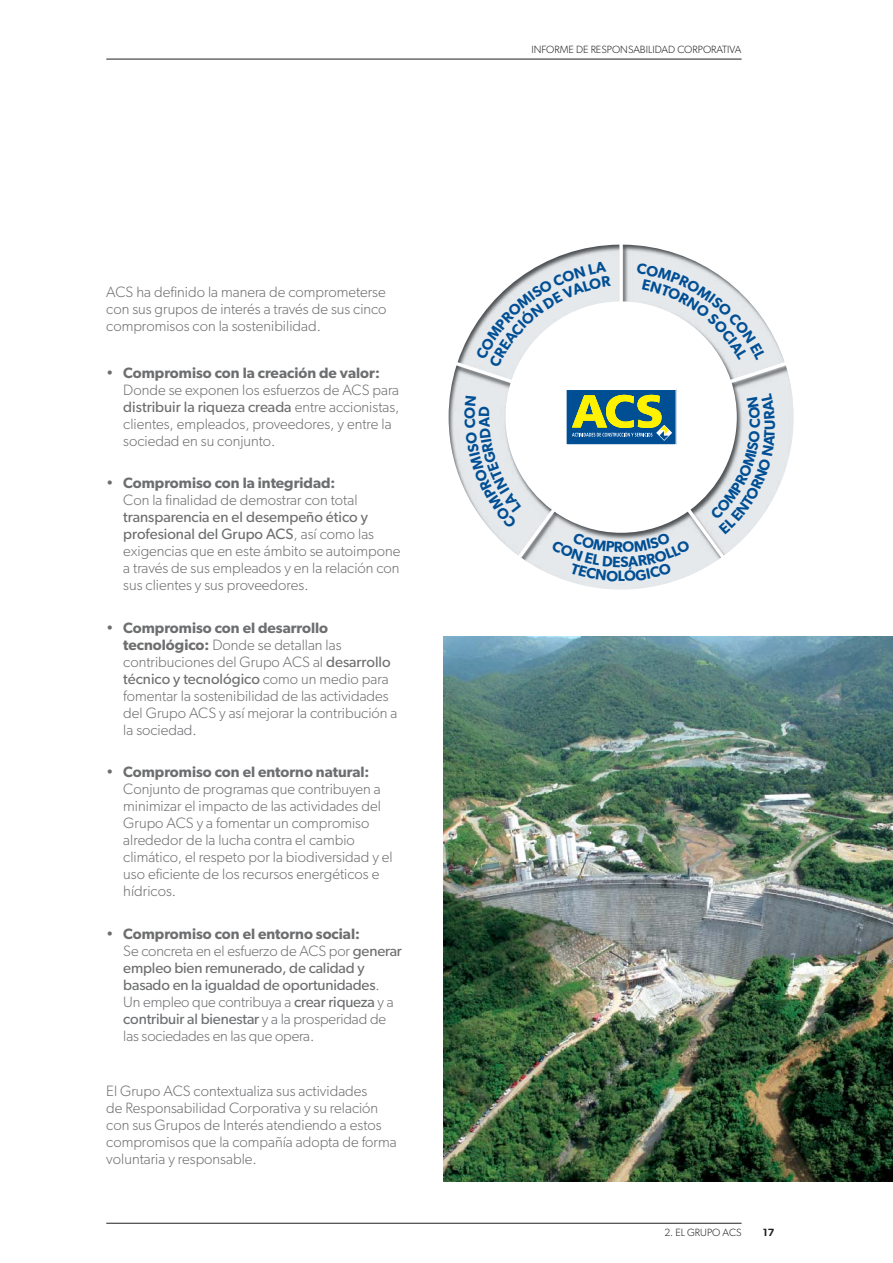
<style>
.page{position:relative;width:893px;height:1263px;background:#fff}
.page>*{position:absolute;margin:0;border:0;box-sizing:border-box;transform-origin:0 0}
.t1{font:300 15px/17px "Gibson";color:#6d6e70}
.t2{font:15px/17px "Gibson";letter-spacing:-.01em;color:#6d6e70}
.t3{font:600 15px "Gibson";color:#004e94}
.t4{font:300 10.5px "Gibson";color:#231f20}
.t5{font:600 10.5px "Gibson";color:#231f20}
.s1{font-weight:600}
.s2{font-weight:400}
.s3{font-weight:300}
</style>
<div class="page">
<hr style="left:106px;top:1223px;width:636px;height:1px;background:#231f20">
<hr style="left:106px;top:59px;width:636px;height:1px;background:#231f20">
<img style="left:443px;top:637px;width:450px;height:544px">
<img style="left:521px;top:556px;width:200px;height:34px">
<img style="left:785px;top:365px;width:9px;height:105px">
<img style="left:449px;top:245px;width:336px;height:311px">
<div style="left:566px;top:389px;width:110px;height:56px;background:#004e94"></div>
<div style="left:565px;top:389px;width:112px;height:56px;border:1px solid #fff"></div>
<svg style="left:570px;top:389px;width:102px;height:52px"></svg>
<svg style="left:637px;top:263px;width:129px;height:97px"></svg>
<svg style="left:476px;top:261px;width:135px;height:107px"></svg>
<svg style="left:464px;top:395px;width:57px;height:133px"></svg>
<svg style="left:551px;top:532px;width:139px;height:49px;background:#e0e4e7"></svg>
<svg style="left:710px;top:393px;width:65px;height:141px"></svg>
<p class="t1" style="left:106px;top:285px;width:282px;text-align:justify">ACS ha definido la manera de comprometerse con sus grupos de interés a través de sus cinco compromisos con la sostenibilidad.</p>
<p class="t1" style="left:123px;top:366px;width:278px;text-indent:-17px">• <span class="s1">Compromiso con la creación de valor:<br></span>Donde se exponen los esfuerzos de ACS para <span class="s2">distribuir la riqueza creada</span> entre accionistas, clientes, empleados, proveedores, y entre la sociedad en su conjunto.</p>
<p class="t1" style="left:123px;top:476px;width:236px;text-indent:-17px">• <span class="s1">Compromiso con la integridad:<br></span>Con la finalidad de demostrar con total</p>
<p class="t1" style="left:123px;top:510px;width:279px"><span class="s2">transparencia en el desempeño ético y profesional del Grupo ACS</span>, así como las exigencias que en este ámbito se autoimpone a través de sus empleados y en la relación con sus clientes y sus proveedores.</p>
<p class="t1" style="left:123px;top:621px;width:276px;text-indent:-17px">• <span class="s1">Compromiso con el desarrollo tecnológico:</span> Donde se detallan las contribuciones del Grupo ACS al <span class="s2">desarrollo técnico y tecnológico</span> como un medio para fomentar la sostenibilidad de las actividades del Grupo ACS y así mejorar la contribución a la sociedad.</p>
<p class="t1" style="left:123px;top:765px;width:271px;text-indent:-17px">• <span class="s1">Compromiso con el entorno natural:<br></span>Conjunto de programas que contribuyen a minimizar el impacto de las actividades del Grupo ACS y a fomentar un compromiso alrededor de la lucha contra el cambio climático, el respeto por la biodiversidad y el uso eficiente de los recursos energéticos e hídricos.</p>
<p class="t2" style="left:123px;top:927px;width:280px;text-indent:-17px"><span class="s3">•</span> <span class="s1">Compromiso con el entorno social:<br></span><span class="s3">Se concreta en el esfuerzo de ACS por</span> generar empleo bien remunerado, de calidad y basado en la igualdad de oportunidades<span class="s3">.<br>Un empleo que contribuya a</span> crear riqueza <span class="s3">y a </span>contribuir al bienestar <span class="s3">y a la prosperidad de las sociedades en las que opera.</span></p>
<p class="t1" style="left:106px;top:1084px;width:292px">El Grupo ACS contextualiza sus actividades<br>de Responsabilidad Corporativa y su relación con sus Grupos de Interés atendiendo a estos compromisos que la compañía adopta de forma voluntaria y responsable.</p>
<p class="t4" style="left:531px;top:46px;width:212px">INFORME DE RESPONSABILIDAD CORPORATIVA</p>
<p class="t3" style="left:618px;top:571px;width:9px">L</p>
<p class="t4" style="left:664px;top:1229px;width:79px">2. EL GRUPO ACS</p>
<p class="t5" style="left:763px;top:1229px;width:13px">17</p>
</div>
